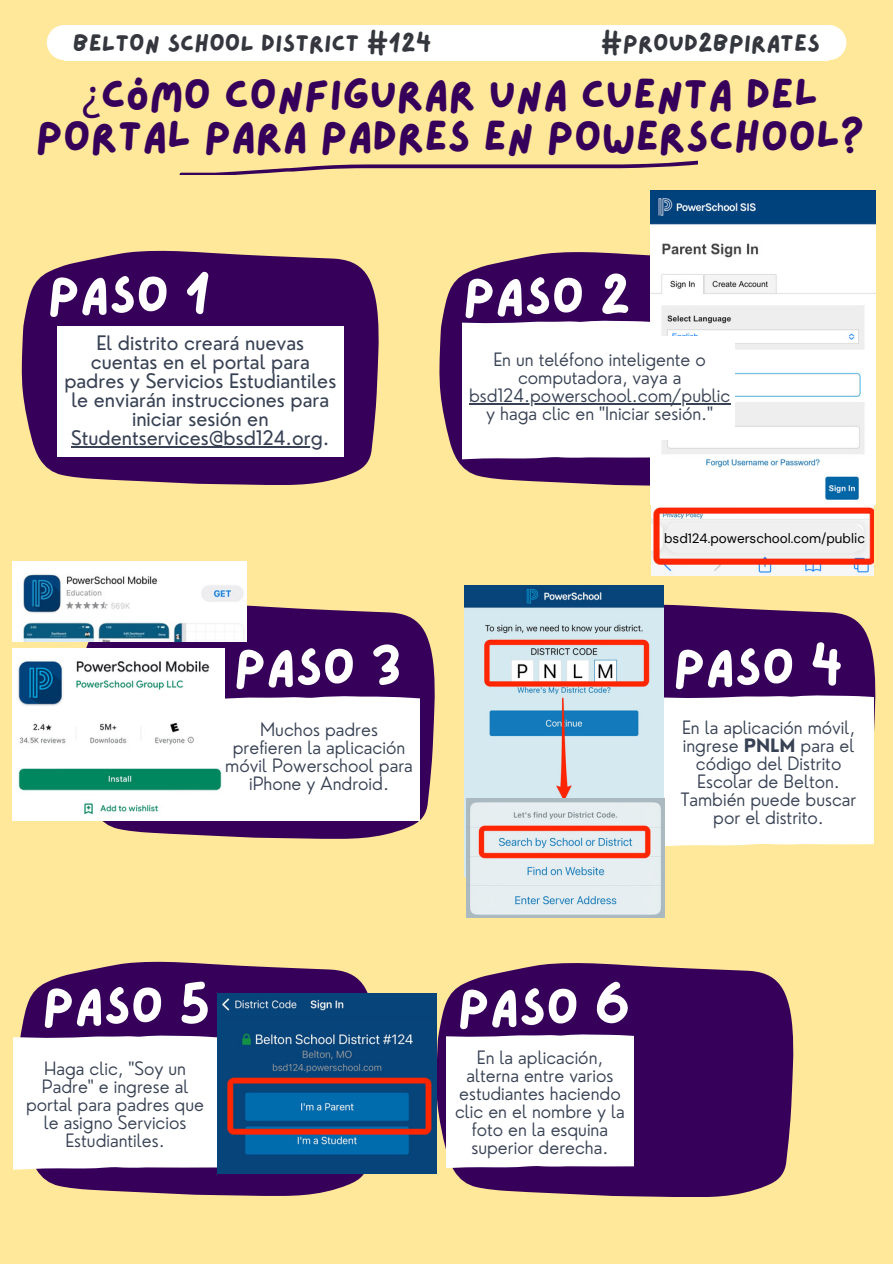
<style>
.page{position:relative;width:893px;height:1264px;background:#fff}
.page>*{position:absolute;margin:0;border:0;box-sizing:border-box;transform-origin:0 0}
.t1{font:50.55px "Lazydog";color:#fff}
.t2{font:42.75px/41.7px "Lazydog";color:#36005a;text-align:center}
.t3{font:24px "Lazydog";color:#34373e}
.t4{font:19.5px/19.2px "Nourd";color:#384254;text-align:center}
.t5{font:300 18px/18px "Nourd";color:#384254;text-align:center}
.t6{font:13.5px "DM Sans";color:#000}
.s1{font-family:"Noto Sans"}
.s2{font-weight:700}
</style>
<div class="page">
<div style="left:0;top:0;width:892px;height:1263px;background:#ffe899"></div>
<div style="left:47px;top:25px;width:35px;height:35px;background:#fff;border-radius:50%"></div>
<div style="left:811px;top:25px;width:35px;height:35px;background:#fff;border-radius:50%"></div>
<div style="left:64px;top:25px;width:764px;height:35px;background:#fff"></div>
<svg style="left:22px;top:251px;width:356px;height:234px;background:#522063"></svg>
<div style="left:57px;top:326px;width:286px;height:131px;background:#fff"></div>
<svg style="left:179px;top:160px;width:518px;height:14px"></svg>
<svg style="left:439px;top:252px;width:211px;height:234px;fill:#36005a"></svg>
<img style="left:651px;top:504px;width:222px;height:71px">
<svg style="left:78px;top:604px;width:356px;height:234px;background:#572768"></svg>
<svg style="left:663px;top:604px;width:212px;height:234px;background:#4c1b64"></svg>
<svg style="left:20px;top:961px;width:355px;height:234px;fill:#36005a"></svg>
<svg style="left:436px;top:963px;width:357px;height:233px;background:#4a1861"></svg>
<div style="left:225px;top:694px;width:194px;height:126px;background:#fff"></div>
<img style="left:12px;top:561px;width:234px;height:80px">
<img style="left:12px;top:648px;width:213px;height:172px">
<div style="left:664px;top:523px;width:200px;height:30px;background:#f0f0f1;border-radius:15px"></div>
<img style="left:650px;top:190px;width:225px;height:314px">
<svg style="left:462px;top:319px;width:296px;height:144px;background:#f4f2f6"></svg>
<hr style="left:469px;top:403px;width:261px;height:1px;background:#384254">
<hr style="left:71px;top:446px;width:252px;height:2px;background:#384254">
<div style="left:664px;top:693px;width:209px;height:157px;background:#fff"></div>
<img style="left:464px;top:585px;width:199px;height:291px">
<img style="left:466px;top:798px;width:198px;height:119px">
<div style="left:14px;top:1034px;width:204px;height:139px;background:#fff"></div>
<img style="left:218px;top:993px;width:218px;height:180px">
<div style="left:446px;top:1033px;width:187px;height:139px;background:#fff"></div>
<h3 class="t3" style="left:73px;top:32px;width:360px">BELTON SCHOOL DISTRICT #124</h3>
<h3 class="t3" style="left:601px;top:32px;width:220px">#PROUD2BPIRATES</h3>
<h2 class="t2" style="left:36px;top:75px;width:829px"><span class="s1">¿</span>CÓMO CONFIGURAR UNA CUENTA DEL<br>PORTAL PARA PADRES EN POWERSCHOOL?</h2>
<h1 class="t1" style="left:48px;top:270px;width:165px">PASO 1</h1>
<p class="t4" style="left:64px;top:333px;width:273px">El distrito creará nuevas cuentas en el portal para padres y Servicios Estudiantiles le enviarán instrucciones para iniciar sesión en<br>Studentservices@bsd124.org.</p>
<h1 class="t1" style="left:463px;top:271px;width:169px">PASO 2</h1>
<p class="t5" style="left:469px;top:350px;width:263px">En un teléfono inteligente o computadora, vaya a bsd124.powerschool.com/public y haga clic en "Iniciar sesión."</p>
<p class="t6" style="left:664px;top:530px;width:202px">bsd124.powerschool.com/public</p>
<h1 class="t1" style="left:234px;top:642px;width:169px">PASO 3</h1>
<h1 class="t1" style="left:673px;top:642px;width:171px">PASO 4</h1>
<p class="t5" style="left:225px;top:720px;width:189px">Muchos padres prefieren la aplicación móvil Powerschool para iPhone y Android.</p>
<p class="t5" style="left:680px;top:718px;width:177px">En la aplicación móvil, ingrese <span class="s2">PNLM</span> para el código del Distrito<br>Escolar de Belton.<br>También puede buscar por el distrito.</p>
<h1 class="t1" style="left:42px;top:981px;width:169px">PASO 5</h1>
<h1 class="t1" style="left:457px;top:982px;width:174px">PASO 6</h1>
<p class="t5" style="left:26px;top:1058px;width:179px">Haga clic, "Soy un<br>Padre" e ingrese al portal para padres que le asigno Servicios<br>Estudiantiles.</p>
<p class="t5" style="left:455px;top:1048px;width:171px">En la aplicación, alterna entre varios estudiantes haciendo clic en el nombre y la foto en la esquina superior derecha.</p>
</div>
